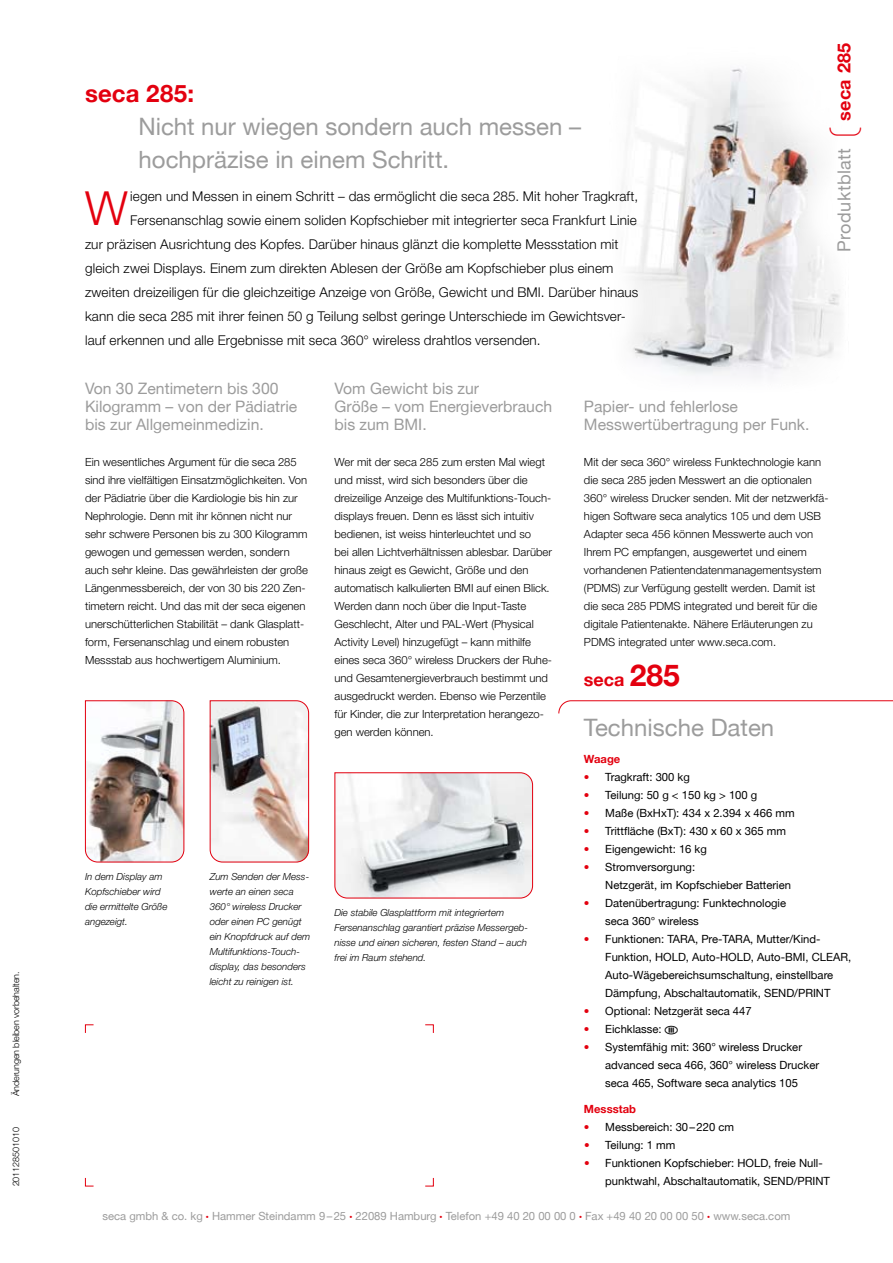
<style>
.page{position:relative;width:893px;height:1263px;background:#fff}
.page>*{position:absolute;margin:0;border:0;box-sizing:border-box;transform-origin:0 0}
.t1{font:300 47.1px "secaglobal";color:#e3000f}
.t2{font:24px/33px "secaglobal";color:#9c9c9c}
.t3{font:700 24px "secaglobal";letter-spacing:.005em;color:#e3000f}
.t4{font:700 18px "secaglobal";letter-spacing:.025em;color:#e3000f}
.t5{font:18px "secaglobal";letter-spacing:.025em;color:#9c9c9c}
.t6{font:15.75px/18px "secaglobal";color:#9c9c9c}
.t7{font:300 13.5px "secaglobal";letter-spacing:.01em;color:#000}
.t8{font:300 11.25px/18px "secaglobal";color:#000}
.t9{font:11.25px/18px "secaglobal";color:#000}
.t10{font:11.25px "secaglobal";color:#9c9c9c}
.t11{font:700 11.25px "secaglobal";color:#e3000f}
.t12{font:italic 300 9.75px/15px "secaglobal";color:#000}
.t13{font:300 9px "secaglobal";letter-spacing:-.01em;color:#000}
.s1{font-size:30px}
.s2{color:#e3000f}
.s3{font-size:6px;color:#e3000f}
</style>
<div class="page">
<img style="left:621px;top:68px;width:220px;height:309px">
<svg style="left:558px;top:700px;width:335px;height:14px"></svg>
<svg style="left:85px;top:1024px;width:9px;height:9px"></svg>
<svg style="left:85px;top:1177px;width:9px;height:10px"></svg>
<svg style="left:425px;top:1177px;width:9px;height:10px"></svg>
<svg style="left:425px;top:1024px;width:9px;height:9px"></svg>
<img style="left:85px;top:700px;width:100px;height:163px">
<svg style="left:209px;top:700px;width:100px;height:163px"></svg>
<svg style="left:334px;top:772px;width:199px;height:127px"></svg>
<svg style="left:829px;top:128px;width:12px;height:8px"></svg>
<p class="t13" style="left:11px;top:1096px;width:127px;rotate:-90deg">Änderungen bleiben vorbehalten.</p>
<p class="t13" style="left:11px;top:1186px;width:61px;rotate:-90deg">201128501010</p>
<h2 class="t3" style="left:85px;top:80px;width:111px">seca 285:</h2>
<h2 class="t2" style="left:139px;top:110px;width:444px">Nicht nur wiegen sondern auch messen – hochpräzise in einem Schritt.</h2>
<h1 class="t1" style="left:85px;top:181px;width:44px">W</h1>
<p class="t7" style="left:130px;top:188px;width:509px">iegen und Messen in einem Schritt – das ermöglicht die seca 285. Mit hoher Tragkraft,</p>
<p class="t7" style="left:130px;top:212px;width:508px">Fersenanschlag sowie einem soliden Kopfschieber mit integrierter seca Frankfurt Linie</p>
<p class="t7" style="left:85px;top:236px;width:535px">zur präzisen Ausrichtung des Kopfes. Darüber hinaus glänzt die komplette Messstation mit</p>
<p class="t7" style="left:85px;top:260px;width:530px">gleich zwei Displays. Einem zum direkten Ablesen der Größe am Kopfschieber plus einem</p>
<p class="t7" style="left:85px;top:284px;width:555px">zweiten dreizeiligen für die gleichzeitige Anzeige von Größe, Gewicht und BMI. Darüber hinaus</p>
<p class="t7" style="left:85px;top:308px;width:542px">kann die seca 285 mit ihrer feinen 50 g Teilung selbst geringe Unterschiede im Gewichtsver-</p>
<p class="t7" style="left:85px;top:332px;width:457px">lauf erkennen und alle Ergebnisse mit seca 360° wireless drahtlos versenden.</p>
<h3 class="t4" style="left:834px;top:121px;width:80px;rotate:-90deg">seca 285</h3>
<h3 class="t5" style="left:834px;top:252px;width:105px;rotate:-90deg">Produktblatt</h3>
<h3 class="t6" style="left:85px;top:380px;width:214px">Von 30 Zentimetern bis 300<br>Kilogramm – von der Pädiatrie bis zur Allgemeinmedizin.</h3>
<p class="t8" style="left:85px;top:453px;width:224px">Ein wesentliches Argument für die seca 285 sind ihre vielfältigen Einsatzmöglichkeiten. Von der Pädiatrie über die Kardiologie bis hin zur Nephrologie. Denn mit ihr können nicht nur sehr schwere Personen bis zu 300 Kilogramm gewogen und gemessen werden, sondern auch sehr kleine. Das gewährleisten der große Längenmessbereich, der von 30 bis 220 Zen&shy;timetern reicht. Und das mit der seca eigenen unerschütterlichen Stabilität – dank Glasplatt&shy;form, Fersenanschlag und einem robusten Messstab aus hochwertigem Aluminium.</p>
<h3 class="t6" style="left:334px;top:380px;width:219px">Vom Gewicht bis zur<br>Größe – vom Energieverbrauch bis zum BMI.</h3>
<p class="t8" style="left:334px;top:453px;width:219px">Wer mit der seca 285 zum ersten Mal wiegt und misst, wird sich besonders über die dreizeilige Anzeige des Multifunktions-Touch&shy;displays freuen. Denn es lässt sich intuitiv bedienen, ist weiss hinterleuchtet und so<br>bei allen Lichtverhältnissen ablesbar. Darüber hinaus zeigt es Gewicht, Größe und den automatisch kalkulierten BMI auf einen Blick.<br>Werden dann noch über die Input-Taste Geschlecht, Alter und PAL-Wert (Physical Activity Level) hinzugefügt – kann mithilfe eines seca 360° wireless Druckers der Ruhe&shy;und Gesamtenergieverbrauch bestimmt und ausgedruckt werden. Ebenso wie Perzentile für Kinder, die zur Interpretation herangezo&shy;gen werden können.</p>
<p class="t12" style="left:85px;top:869px;width:84px">In dem Display am<br>Kopfschieber wird die ermittelte Größe angezeigt.</p>
<p class="t12" style="left:210px;top:869px;width:102px">Zum Senden der Mess&shy;werte an einen seca<br>360° wireless Drucker oder einen PC genügt ein Knopfdruck auf dem<br>Multifunktions-Touch&shy;display, das besonders leicht zu reinigen ist.</p>
<p class="t12" style="left:334px;top:905px;width:195px">Die stabile Glasplattform mit integriertem Fersenanschlag garantiert präzise Messergeb&shy;nisse und einen sicheren, festen Stand – auch frei im Raum stehend.</p>
<h3 class="t6" style="left:584px;top:398px;width:227px">Papier- und fehlerlose<br>Messwertübertragung per Funk.</h3>
<p class="t8" style="left:584px;top:453px;width:246px">Mit der seca 360° wireless Funktechnologie kann die seca 285 jeden Messwert an die optionalen 360° wireless Drucker senden. Mit der netzwerkfä&shy;higen Software seca analytics 105 und dem USB Adapter seca 456 können Messwerte auch von Ihrem PC empfangen, ausgewertet und einem vorhandenen Patientendatenmanagementsystem (PDMS) zur Verfügung gestellt werden. Damit ist die seca 285 PDMS integrated und bereit für die digitale Patientenakte. Nähere Erläuterungen zu PDMS integrated unter www.seca.com.</p>
<h3 class="t4" style="left:584px;top:669px;width:97px">seca <span class="s1">285</span></h3>
<h2 class="t2" style="left:584px;top:712px;width:192px">Technische Daten</h2>
<p class="t11" style="left:584px;top:752px;width:38px">Waage</p>
<p class="t9" style="left:584px;top:768px;width:107px"><span class="s2">•</span> Tragkraft: 300 kg</p>
<p class="t9" style="left:584px;top:786px;width:175px"><span class="s2">•</span> Teilung: 50 g &lt; 150 kg &gt; 100 g</p>
<p class="t9" style="left:584px;top:804px;width:212px"><span class="s2">•</span> Maße (BxHxT): 434 x 2.394 x 466 mm</p>
<p class="t9" style="left:584px;top:822px;width:203px"><span class="s2">•</span> Trittfläche (BxT): 430 x 60 x 365 mm</p>
<p class="t9" style="left:584px;top:840px;width:124px"><span class="s2">•</span> Eigengewicht: 16 kg</p>
<p class="t9" style="left:605px;top:858px;width:187px;text-indent:-21px"><span class="s2">•</span> Stromversorgung:<br>Netzgerät, im Kopfschieber Batterien</p>
<p class="t9" style="left:605px;top:894px;width:182px;text-indent:-21px"><span class="s2">•</span> Datenübertragung: Funktechnologie seca 360° wireless</p>
<p class="t9" style="left:605px;top:930px;width:247px;text-indent:-21px"><span class="s2">•</span> Funktionen: TARA, Pre-TARA, Mutter/Kind-Funktion, HOLD, Auto-HOLD, Auto-BMI, CLEAR, Auto-Wägebereichsumschaltung, einstellbare Dämpfung, Abschaltautomatik, SEND/PRINT</p>
<p class="t9" style="left:584px;top:1002px;width:169px"><span class="s2">•</span> Optional: Netzgerät seca 447</p>
<p class="t9" style="left:584px;top:1020px;width:79px"><span class="s2">•</span> Eichklasse:</p>
<p class="t9" style="left:605px;top:1038px;width:215px;text-indent:-21px"><span class="s2">•</span> Systemfähig mit: 360° wireless Drucker advanced seca 466, 360° wireless Drucker seca 465, Software seca analytics 105</p>
<p class="t11" style="left:584px;top:1103px;width:54px">Messstab</p>
<p class="t9" style="left:584px;top:1118px;width:152px"><span class="s2">•</span> Messbereich: 30–220 cm</p>
<p class="t9" style="left:584px;top:1136px;width:93px"><span class="s2">•</span> Teilung: 1 mm</p>
<p class="t9" style="left:605px;top:1154px;width:226px;text-indent:-21px"><span class="s2">•</span> Funktionen Kopfschieber: HOLD, freie Null&shy;punktwahl, Abschaltautomatik, SEND/PRINT</p>
<p class="t10" style="left:103px;top:1210px;width:689px">seca gmbh &amp; co. kg <span class="s3">•</span> Hammer Steindamm 9–25 <span class="s3">•</span> 22089 Hamburg <span class="s3">•</span> Telefon +49 40 20 00 00 0 <span class="s3">•</span> Fax +49 40 20 00 00 50 <span class="s3">•</span> www.seca.com</p>
</div>
